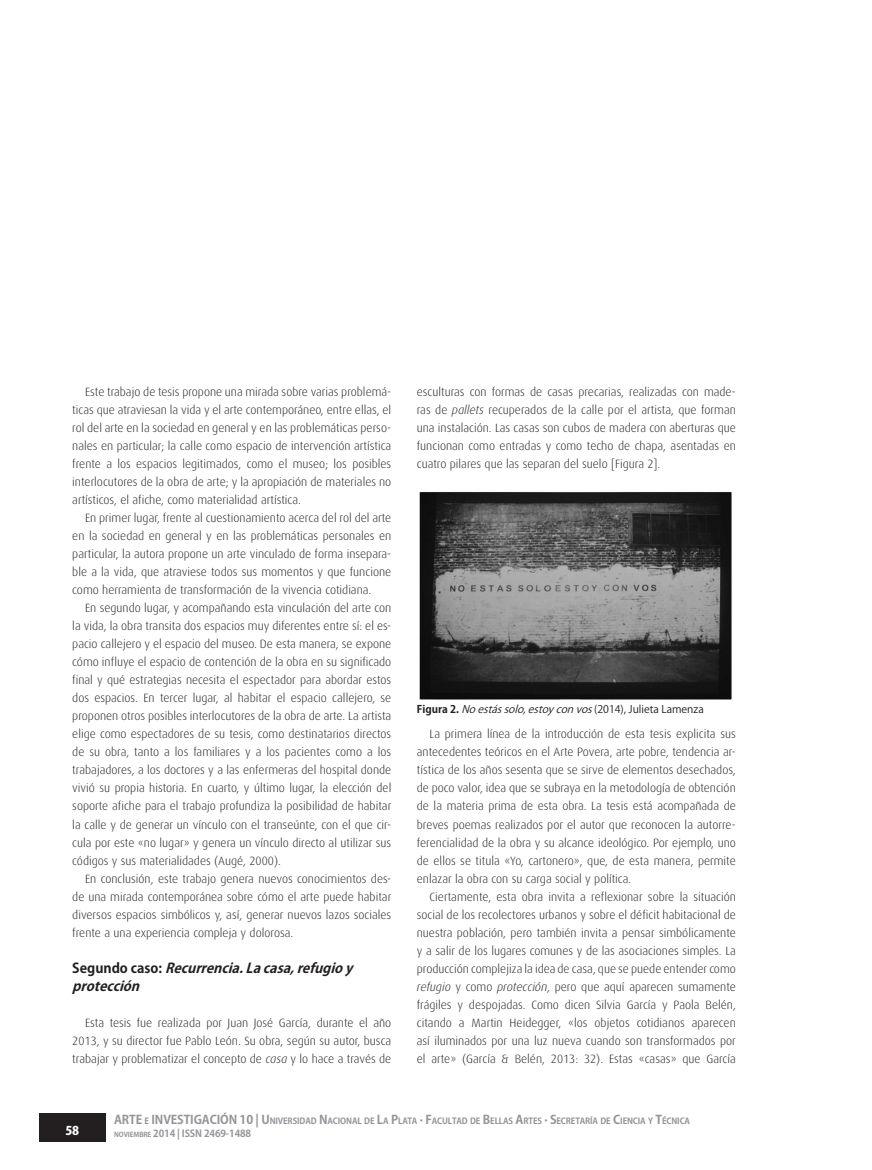
<style>
.page{position:relative;width:872px;height:1170px;background:#fff}
.page>*{position:absolute;margin:0;border:0;box-sizing:border-box;transform-origin:0 0}
.subtítulo{font:italic 700 13.5px/18px "Koz Go Pro";color:#231f20}
.columnas_texto{font:300 12px/18px "Dax";color:#231f20;text-align:justify}
.t1{font:700 12px "Koz Go Pro";letter-spacing:-.01em;color:#939598}
.t2{font:800 12px "Koz Go Pro";color:#fff}
.epígrafe{font:italic 10.5px "Koz Go Pro";color:#231f20}
.t3{font:700 9.75px "Koz Go Pro";letter-spacing:-.01em;color:#939598}
.t4{font:700 8.4px "Koz Go Pro";letter-spacing:-.015em;color:#939598}
.s1{font-style:normal}
.s2{font-style:italic}
.s3{font-weight:700;font-style:normal}
.s4{font-size:8.4px}
.s5{font-size:12px}
.s6{font-size:6.9px}
</style>
<div class="page">
<div style="left:39px;top:1113px;width:67px;height:28px;background:#231f20"></div>
<img style="left:419px;top:492px;width:313px;height:208px">
<p class="columnas_texto" style="left:72px;top:383px;width:320px;text-indent:13px">Este trabajo de tesis propone una mirada sobre varias problemá&shy;ticas que atraviesan la vida y el arte contemporáneo, entre ellas, el rol del arte en la sociedad en general y en las problemáticas perso&shy;nales en particular; la calle como espacio de intervención artística frente a los espacios legitimados, como el museo; los posibles interlocutores de la obra de arte; y la apropiación de materiales no artísticos, el afiche, como materialidad artística.</p>
<p class="columnas_texto" style="left:72px;top:509px;width:320px;text-indent:13px">En primer lugar, frente al cuestionamiento acerca del rol del arte en la sociedad en general y en las problemáticas personales en particular, la autora propone un arte vinculado de forma insepara&shy;ble a la vida, que atraviese todos sus momentos y que funcione como herramienta de transformación de la vivencia cotidiana.</p>
<p class="columnas_texto" style="left:72px;top:599px;width:320px;text-indent:13px">En segundo lugar, y acompañando esta vinculación del arte con la vida, la obra transita dos espacios muy diferentes entre sí: el es&shy;pacio callejero y el espacio del museo. De esta manera, se expone cómo influye el espacio de contención de la obra en su significado final y qué estrategias necesita el espectador para abordar estos dos espacios. En tercer lugar, al habitar el espacio callejero, se proponen otros posibles interlocutores de la obra de arte. La artista elige como espectadores de su tesis, como destinatarios directos de su obra, tanto a los familiares y a los pacientes como a los trabajadores, a los doctores y a las enfermeras del hospital donde vivió su propia historia. En cuarto, y último lugar, la elección del soporte afiche para el trabajo profundiza la posibilidad de habitar la calle y de generar un vínculo con el transeúnte, con el que cir&shy;cula por este «no lugar» y genera un vínculo directo al utilizar sus códigos y sus materialidades (Augé, 2000).</p>
<p class="columnas_texto" style="left:72px;top:869px;width:320px;text-indent:13px">En conclusión, este trabajo genera nuevos conocimientos des&shy;de una mirada contemporánea sobre cómo el arte puede habitar diversos espacios simbólicos y, así, generar nuevos lazos sociales frente a una experiencia compleja y dolorosa.</p>
<p class="subtítulo" style="left:72px;top:959px;width:287px"><span class="s1">S e g u n d o c a s o :</span> Recurrencia.Lacasa,refugioy protección</p>
<p class="columnas_texto" style="left:72px;top:1013px;width:320px;text-indent:13px">Esta tesis fue realizada por Juan José García, durante el año 2013, y su director fue Pablo León. Su obra, según su autor, busca trabajar y problematizar el concepto de <span class="s2">casa</span> y lo hace a través de</p>
<p class="columnas_texto" style="left:417px;top:383px;width:320px">esculturas con formas de casas precarias, realizadas con made&shy;ras de <span class="s2">pallets</span> recuperados de la calle por el artista, que forman una instalación. Las casas son cubos de madera con aberturas que funcionan como entradas y como techo de chapa, asentadas en cuatro pilares que las separan del suelo [Figura 2].</p>
<p class="epígrafe" style="left:417px;top:702px;width:288px"><span class="s3">Figura 2.</span> Noestássolo,estoyconvos<span class="s1">(2014), Julieta Lamenza</span></p>
<p class="columnas_texto" style="left:417px;top:725px;width:320px;text-indent:13px">La primera línea de la introducción de esta tesis explicita sus antecedentes teóricos en el Arte Povera, arte pobre, tendencia ar&shy;tística de los años sesenta que se sirve de elementos desechados, de poco valor, idea que se subraya en la metodología de obtención de la materia prima de esta obra. La tesis está acompañada de breves poemas realizados por el autor que reconocen la autorre&shy;ferencialidad de la obra y su alcance ideológico. Por ejemplo, uno de ellos se titula «Yo, cartonero», que, de esta manera, permite enlazar la obra con su carga social y política.</p>
<p class="columnas_texto" style="left:417px;top:887px;width:320px;text-indent:13px">Ciertamente, esta obra invita a reflexionar sobre la situación social de los recolectores urbanos y sobre el déficit habitacional de nuestra población, pero también invita a pensar simbólicamente y a salir de los lugares comunes y de las asociaciones simples. La producción complejiza la idea de casa, que se puede entender como <span class="s2">refugio</span> y como <span class="s2">protección</span>, pero que aquí aparecen sumamente frágiles y despojadas. Como dicen Silvia García y Paola Belén, citando a Martin Heidegger, «los objetos cotidianos aparecen así iluminados por una luz nueva cuando son transformados por el arte» (García &amp; Belén, 2013: 32). Estas «casas» que García</p>
<p class="t1" style="left:114px;top:1111px;width:161px">ARTE <span class="s4">E</span> INVESTIGACIÓN 10 | U<span class="s4">NIVERSI</span></p>
<p class="t4" style="left:299px;top:1115px;width:139px">DAD <span class="s5">N</span>ACIONAL DE <span class="s5">L</span>A <span class="s5">P</span>LATA <span class="s5">· F</span>ACU</p>
<p class="t4" style="left:448px;top:1115px;width:81px">LTAD DE <span class="s5">B</span>ELLAS <span class="s5">A</span>RTES</p>
<p class="t4" style="left:544px;top:1115px;width:18px"><span class="s5">· S</span>ECRETAR</p>
<p class="t4" style="left:590px;top:1115px;width:36px">ÍA DE <span class="s5">C</span>IENCIA</p>
<p class="t4" style="left:648px;top:1115px;width:24px">Y <span class="s5">T</span>ÉCNICA</p>
<p class="t2" style="left:65px;top:1122px;width:15px">58</p>
<p class="t3" style="left:114px;top:1127px;width:139px"><span class="s6">NOVIEMBRE</span> 2014 | ISSN 2469-1488</p>
</div>
